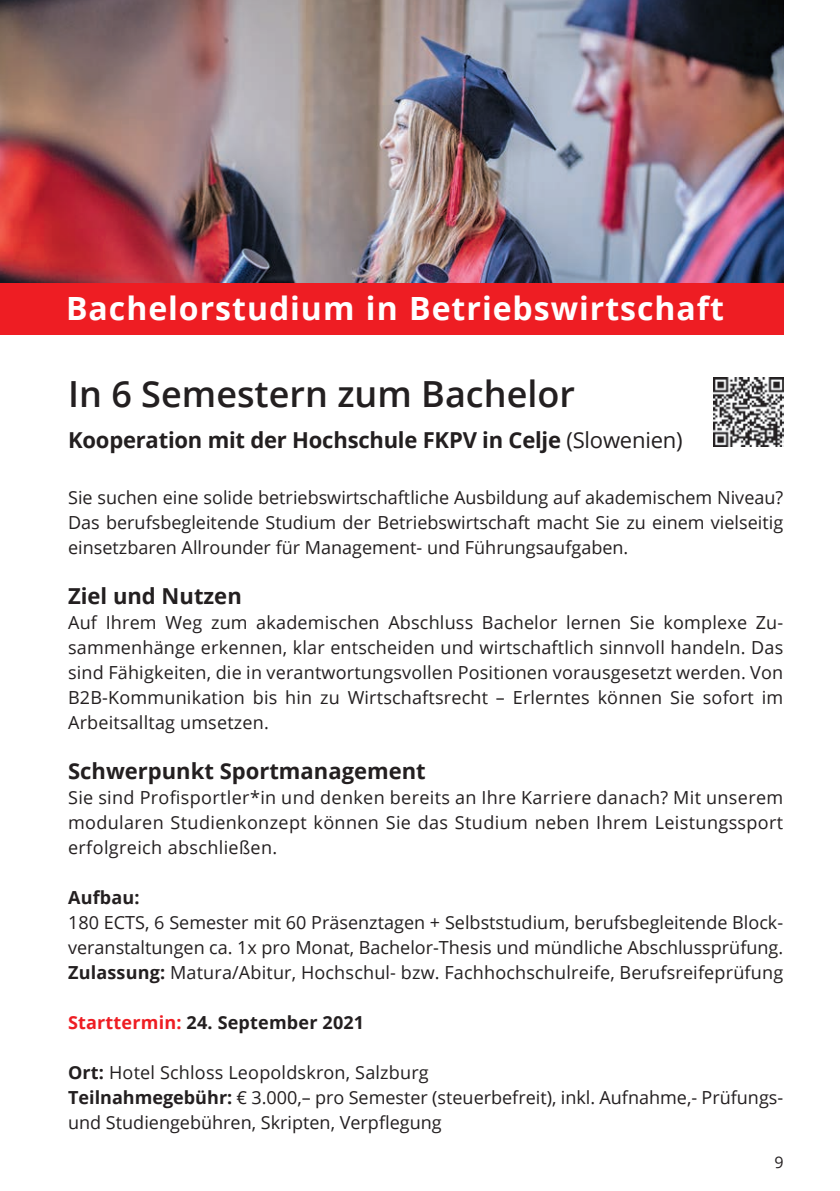
<style>
.page{position:relative;width:840px;height:1191px;background:#fff}
.page>*{position:absolute;margin:0;border:0;box-sizing:border-box;transform-origin:0 0}
.t1{font:600 36px "Open Sans";color:#231f20}
.t2{font:700 32px "Open Sans";letter-spacing:.03em;color:#fff}
.t3{font:700 22px "Open Sans";color:#231f20}
.t4{font:18px/25px "Open Sans";letter-spacing:.01em;color:#231f20;text-align:justify}
.t5{font:700 18px "Open Sans";letter-spacing:.01em;color:#231f20}
.t6{font:16px "Open Sans";color:#231f20}
.s1{font-weight:400}
.s2{font-weight:700}
.s3{color:#ee1d23}
</style>
<div class="page">
<img style="left:0;top:0;width:782px;height:283px">
<div style="left:0;top:283px;width:782px;height:51px;background:#ee1d23"></div>
<img style="left:713px;top:377px;width:69px;height:70px">
<h2 class="t2" style="left:66px;top:286px;width:659px">Bachelorstudium in Betriebswirtschaft</h2>
<h1 class="t1" style="left:68px;top:369px;width:508px">In 6 Semestern zum Bachelor</h1>
<p class="t3" style="left:68px;top:424px;width:615px">Kooperation mit der Hochschule FKPV in Celje <span class="s1">(Slowenien)</span></p>
<p class="t4" style="left:68px;top:484px;width:716px">Sie suchen eine solide betriebswirtschaftliche Ausbildung auf akademischem Niveau?<br>Das berufsbegleitende Studium der Betriebswirtschaft macht Sie zu einem vielseitig einsetzbaren Allrounder für Management- und Führungsaufgaben.</p>
<p class="t3" style="left:68px;top:580px;width:175px">Ziel und Nutzen</p>
<p class="t4" style="left:68px;top:609px;width:716px">Auf Ihrem Weg zum akademischen Abschluss Bachelor lernen Sie komplexe Zu&shy;sammenhänge erkennen, klar entscheiden und wirtschaftlich sinnvoll handeln. Das sind Fähigkeiten, die in verantwortungsvollen Positionen vorausgesetzt werden. Von B2B-Kommunikation bis hin zu Wirtschaftsrecht – Erlerntes können Sie sofort im Arbeitsalltag umsetzen.</p>
<p class="t3" style="left:68px;top:755px;width:359px">Schwerpunkt Sportmanagement</p>
<p class="t4" style="left:68px;top:784px;width:716px">Sie sind Profisportler*in und denken bereits an Ihre Karriere danach? Mit unserem modularen Studienkonzept können Sie das Studium neben Ihrem Leistungssport erfolgreich abschließen.</p>
<p class="t5" style="left:68px;top:885px;width:73px">Aufbau:</p>
<p class="t4" style="left:68px;top:909px;width:716px">180 ECTS, 6 Semester mit 60 Präsenztagen + Selbststudium, berufsbegleitende Block&shy;veranstaltungen ca. 1x pro Monat, Bachelor-Thesis und mündliche Abschlussprüfung.<br><span class="s2">Zulassung:</span> Matura/Abitur, Hochschul- bzw. Fachhochschulreife, Berufsreifeprüfung</p>
<p class="t5" style="left:68px;top:1010px;width:297px"><span class="s3">Starttermin:</span> 24. September 2021</p>
<p class="t4" style="left:68px;top:1059px;width:716px;text-align:left"><span class="s2">Ort:</span> Hotel Schloss Leopoldskron, Salzburg<br><span class="s2">Teilnahmegebühr:</span> € 3.000,– pro Semester (steuerbefreit), inkl. Aufnahme,- Prüfungs&shy;und Studiengebühren, Skripten, Verpflegung</p>
<p class="t6" style="left:774px;top:1151px;width:11px">9</p>
</div>
